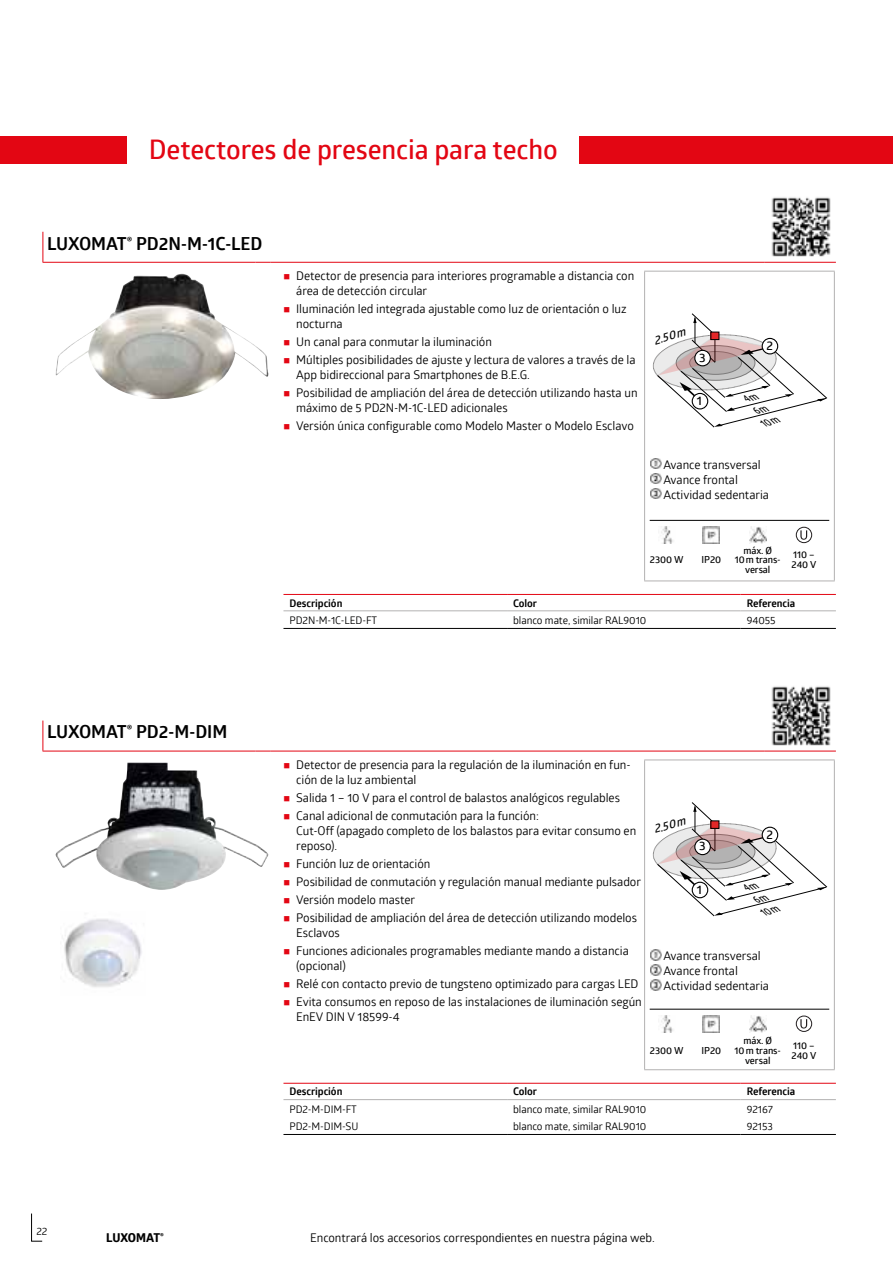
<style>
.page{position:relative;width:893px;height:1263px;background:#fff}
.page>*{position:absolute;margin:0;border:0;box-sizing:border-box;transform-origin:0 0}
.t1{font:600 27px "Glober";letter-spacing:-.005em;color:#e30613}
.t2{font:700 18px "Glober";letter-spacing:-.005em;color:#000}
.t3{font:600 12.3px "Glober";color:#000}
.t4{font:12px/18px "Glober";letter-spacing:-.005em;color:#000}
.t5{font:700 12px "Globerx";letter-spacing:-.01em;color:#000}
.t6{font:italic 600 11.85px "Glober";color:#000;scale:.96 1}
.t7{font:10.5px "Glober";letter-spacing:-.005em;color:#000}
.t8{font:700 10.5px "Glober";letter-spacing:-.005em;color:#000}
.t9{font:600 9.75px/9.8px "Glober";letter-spacing:-.005em;color:#000;text-align:center}
.t10{font:700 7.05px "Globerx";color:#000}
</style>
<div class="page">
<div style="left:0;top:136px;width:893px;height:28px;background:#e30613"></div>
<svg style="left:31px;top:1213px;width:12px;height:29px"></svg>
<div style="left:128px;top:132px;width:451px;height:36px;background:#fff"></div>
<hr style="left:765px;top:751px;width:71px;height:1px;background:#e30613">
<hr style="left:43px;top:720px;width:1px;height:31px;background:#e30613">
<hr style="left:43px;top:751px;width:212px;height:1px;background:#e30613">
<svg style="left:255px;top:751px;width:16px;height:1px"></svg>
<hr style="left:271px;top:751px;width:494px;height:1px;background:#e30613">
<img style="left:771px;top:686px;width:60px;height:60px">
<img style="left:56px;top:762px;width:212px;height:128px">
<img style="left:64px;top:919px;width:78px;height:68px">
<hr style="left:644px;top:760px;width:1px;height:309px;background:#b3b2b2">
<hr style="left:644px;top:759px;width:191px;height:1px;background:#b3b2b2">
<hr style="left:834px;top:760px;width:1px;height:309px;background:#b3b2b2">
<hr style="left:644px;top:1069px;width:191px;height:1px;background:#b3b2b2">
<svg style="left:651px;top:950px;width:10px;height:40px"></svg>
<hr style="left:650px;top:1009px;width:179px;height:1px;background:#000">
<img style="left:661px;top:1015px;width:12px;height:17px">
<img style="left:703px;top:1015px;width:17px;height:17px">
<img style="left:749px;top:1015px;width:17px;height:17px">
<div style="left:796px;top:1016px;width:16px;height:16px;border:1px solid #231f20;border-radius:50%"></div>
<svg style="left:800px;top:1019px;width:7px;height:9px"></svg>
<hr style="left:283px;top:1134px;width:224px;height:1px;background:#000">
<hr style="left:507px;top:1134px;width:234px;height:1px;background:#000">
<hr style="left:741px;top:1134px;width:95px;height:1px;background:#000">
<hr style="left:283px;top:1083px;width:224px;height:1px;background:#e30613">
<hr style="left:283px;top:1099px;width:224px;height:1px;background:#b3b2b2">
<hr style="left:507px;top:1099px;width:234px;height:1px;background:#b3b2b2">
<hr style="left:741px;top:1099px;width:95px;height:1px;background:#b3b2b2">
<hr style="left:507px;top:1083px;width:234px;height:1px;background:#e30613">
<hr style="left:741px;top:1083px;width:95px;height:1px;background:#e30613">
<hr style="left:765px;top:262px;width:71px;height:1px;background:#e30613">
<hr style="left:43px;top:232px;width:1px;height:30px;background:#e30613">
<hr style="left:43px;top:262px;width:212px;height:1px;background:#e30613">
<svg style="left:255px;top:262px;width:16px;height:1px"></svg>
<hr style="left:271px;top:262px;width:494px;height:1px;background:#e30613">
<img style="left:771px;top:197px;width:60px;height:60px">
<img style="left:56px;top:274px;width:212px;height:125px">
<hr style="left:644px;top:271px;width:1px;height:309px;background:#b3b2b2">
<hr style="left:644px;top:271px;width:191px;height:1px;background:#b3b2b2">
<hr style="left:834px;top:271px;width:1px;height:309px;background:#b3b2b2">
<hr style="left:644px;top:580px;width:191px;height:1px;background:#b3b2b2">
<svg style="left:651px;top:458px;width:10px;height:41px"></svg>
<hr style="left:650px;top:520px;width:179px;height:1px;background:#000">
<img style="left:661px;top:526px;width:12px;height:17px">
<img style="left:703px;top:526px;width:17px;height:17px">
<img style="left:749px;top:526px;width:17px;height:17px">
<div style="left:796px;top:527px;width:16px;height:16px;border:1px solid #231f20;border-radius:50%"></div>
<svg style="left:800px;top:530px;width:7px;height:10px"></svg>
<hr style="left:283px;top:628px;width:224px;height:1px;background:#000">
<hr style="left:507px;top:628px;width:234px;height:1px;background:#000">
<hr style="left:741px;top:628px;width:95px;height:1px;background:#000">
<hr style="left:283px;top:594px;width:224px;height:1px;background:#e30613">
<hr style="left:283px;top:610px;width:224px;height:1px;background:#b3b2b2">
<hr style="left:507px;top:610px;width:234px;height:1px;background:#b3b2b2">
<hr style="left:741px;top:610px;width:95px;height:1px;background:#b3b2b2">
<hr style="left:507px;top:594px;width:234px;height:1px;background:#e30613">
<hr style="left:741px;top:594px;width:95px;height:1px;background:#e30613">
<svg style="left:653px;top:802px;width:174px;height:114px"></svg>
<svg style="left:653px;top:313px;width:174px;height:115px"></svg>
<h1 class="t1" style="left:149px;top:131px;width:410px">Detectores de presencia para techo</h1>
<h2 class="t2" style="left:47px;top:230px;width:217px">LUXOMAT<sup>®</sup> PD2N-M-1C-LED</h2>
<p class="t4" style="left:296px;top:268px;width:340px;line-height:15px">Detector de presencia para interiores programable a distancia con área de detección circular</p>
<p class="t4" style="left:296px;top:301px;width:332px;line-height:15px">Iluminación led integrada ajustable como luz de orientación o luz nocturna</p>
<p class="t4" style="left:296px;top:332px;width:341px">Un canal para conmutar la iluminación<br>Múltiples posibilidades de ajuste y lectura de valores a través de la</p>
<p class="t4" style="left:296px;top:365px;width:343px">App bidireccional para Smartphones de B.E.G.<br>Posibilidad de ampliación del área de detección utilizando hasta un</p>
<p class="t4" style="left:296px;top:398px;width:339px">máximo de 5 PD2N-M-1C-LED adicionales<br>Versión única configurable como Modelo Master o Modelo Esclavo</p>
<p class="t6" style="left:651px;top:333px;width:35px;rotate:-17deg">2.50m</p>
<p class="t3" style="left:699px;top:349px;width:8px">3</p>
<p class="t3" style="left:697px;top:392px;width:7px">1</p>
<p class="t3" style="left:766px;top:337px;width:8px">2</p>
<p class="t4" style="left:663px;top:456px;width:107px;line-height:15px">Avance transversal<br>Avance frontal<br>Actividad sedentaria</p>
<p class="t9" style="left:650px;top:555px;width:35px">2300 W</p>
<p class="t9" style="left:702px;top:555px;width:21px">IP20</p>
<p class="t9" style="left:735px;top:545px;width:48px">máx. Ø<br>10m trans&shy;versal</p>
<p class="t9" style="left:791px;top:550px;width:26px;text-align:left">110 –<br>240 V</p>
<p class="t8" style="left:289px;top:595px;width:54px">Descripción</p>
<p class="t8" style="left:513px;top:595px;width:26px">Color</p>
<p class="t8" style="left:747px;top:595px;width:50px">Referencia</p>
<p class="t7" style="left:289px;top:613px;width:89px">PD2N-M-1C-LED-FT</p>
<p class="t7" style="left:513px;top:613px;width:135px">blanco mate, similar RAL9010</p>
<p class="t7" style="left:747px;top:613px;width:31px">94055</p>
<h2 class="t2" style="left:47px;top:719px;width:182px">LUXOMAT<sup>®</sup> PD2-M-DIM</h2>
<p class="t4" style="left:296px;top:757px;width:336px;line-height:15px">Detector de presencia para la regulación de la iluminación en fun&shy;ción de la luz ambiental</p>
<p class="t4" style="left:296px;top:788px;width:325px">Salida 1 – 10 V para el control de balastos analógicos regulables<br>Canal adicional de conmutación para la función:</p>
<p class="t4" style="left:296px;top:823px;width:342px;line-height:15px">Cut-Off (apagado completo de los balastos para evitar consumo en reposo).</p>
<p class="t4" style="left:296px;top:854px;width:346px">Función luz de orientación<br>Posibilidad de conmutación y regulación manual mediante pulsador Versión modelo master<br>Posibilidad de ampliación del área de detección utilizando modelos</p>
<p class="t4" style="left:296px;top:923px;width:334px">Esclavos<br>Funciones adicionales programables mediante mando a distancia</p>
<p class="t4" style="left:296px;top:956px;width:347px">(opcional)<br>Relé con contacto previo de tungsteno optimizado para cargas LED<br>Evita consumos en reposo de las instalaciones de iluminación según</p>
<p class="t4" style="left:296px;top:1007px;width:105px">EnEV DIN V 18599-4</p>
<p class="t6" style="left:651px;top:821px;width:35px;rotate:-17deg">2.50m</p>
<p class="t3" style="left:699px;top:837px;width:8px">3</p>
<p class="t3" style="left:697px;top:881px;width:7px">1</p>
<p class="t3" style="left:766px;top:825px;width:8px">2</p>
<p class="t4" style="left:663px;top:948px;width:107px;line-height:15px">Avance transversal<br>Avance frontal<br>Actividad sedentaria</p>
<p class="t9" style="left:650px;top:1045px;width:35px">2300 W</p>
<p class="t9" style="left:702px;top:1045px;width:21px">IP20</p>
<p class="t9" style="left:734px;top:1035px;width:48px">máx. Ø<br>10m trans&shy;versal</p>
<p class="t9" style="left:792px;top:1040px;width:26px;text-align:left">110 –<br>240 V</p>
<p class="t8" style="left:289px;top:1084px;width:54px">Descripción</p>
<p class="t8" style="left:513px;top:1084px;width:26px">Color</p>
<p class="t8" style="left:747px;top:1084px;width:50px">Referencia</p>
<p class="t7" style="left:289px;top:1101px;width:69px">PD2-M-DIM-FT</p>
<p class="t7" style="left:513px;top:1101px;width:135px">blanco mate, similar RAL9010</p>
<p class="t7" style="left:747px;top:1101px;width:28px">92167</p>
<p class="t7" style="left:289px;top:1119px;width:70px">PD2-M-DIM-SU</p>
<p class="t7" style="left:513px;top:1119px;width:135px">blanco mate, similar RAL9010</p>
<p class="t7" style="left:747px;top:1119px;width:28px">92153</p>
<p class="t7" style="left:36px;top:1224px;width:13px">22</p>
<p class="t5" style="left:106px;top:1229px;width:55px">LUXOMAT</p>
<p class="t4" style="left:310px;top:1228px;width:346px">Encontrará los accesorios correspondientes en nuestra página web.</p>
<p class="t10" style="left:160px;top:1230px;width:5px">®</p>
</div>
